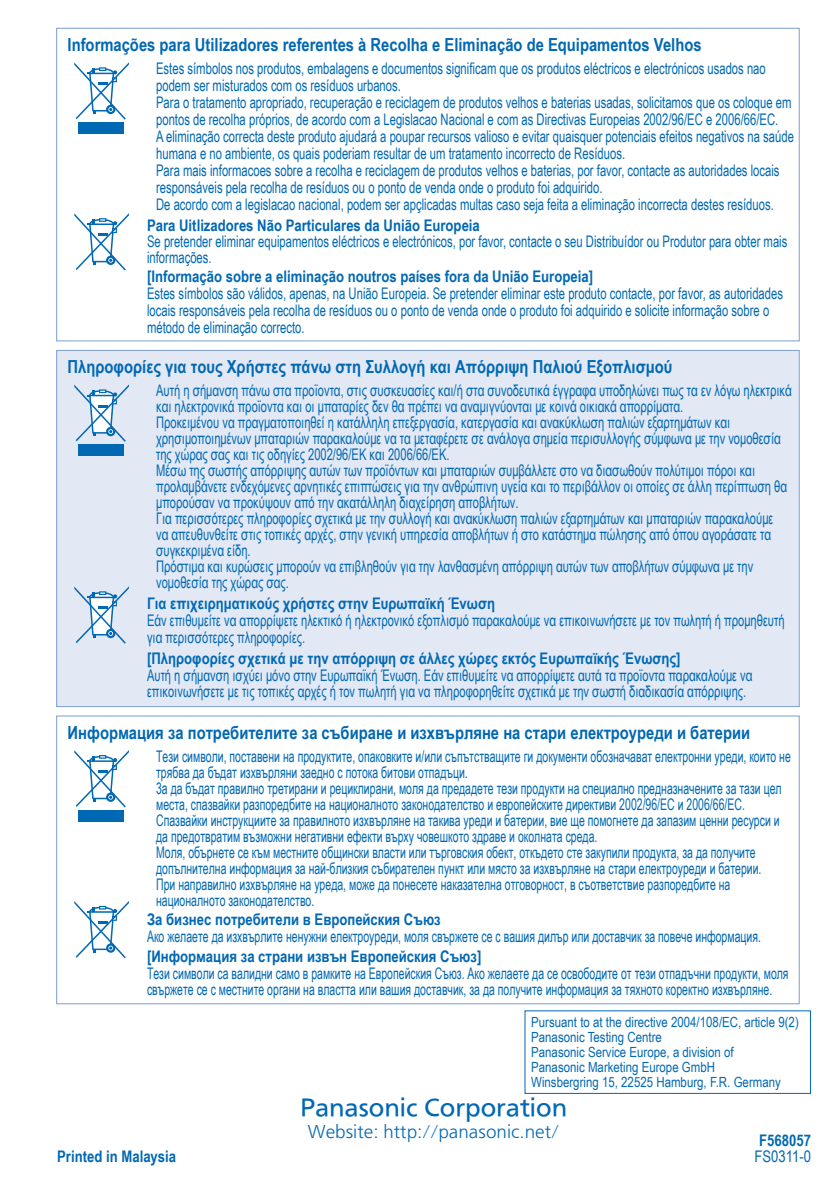
<style>
.page{position:relative;width:840px;height:1191px;background:#fff}
.page>*{position:absolute;margin:0;border:0;box-sizing:border-box;transform-origin:0 0}
.t1{font:22px "PUD Sans serif M";color:#0168b3}
.t2{font:700 18px "Arial Narrow";color:#0168b3}
.t3{font:16px/16px "Arial Narrow";color:#0168b3;scale:.85 1}
.t4{font:16px/17px "Arial Narrow";color:#0168b3;scale:.86 1}
.t5{font:16px/16px "Arial Narrow";color:#0168b3;scale:.8 1}
.t6{font:700 16px "Arial Narrow";color:#0168b3}
.t7{font:16px "PUD Sans serif R";color:#0168b3}
.t8{font:16px "Arial Narrow";color:#0168b3}
.t9{font:14px/15px "Arial Narrow";color:#0168b3}
</style>
<div class="page">
<div style="left:524px;top:1010px;width:286px;height:84px;border:1px solid #0168b3"></div>
<svg style="left:74px;top:62px;width:55px;height:58px"></svg>
<div style="left:79px;top:122px;width:45px;height:12px;background:#0168b3"></div>
<svg style="left:74px;top:213px;width:55px;height:57px"></svg>
<div style="left:57px;top:350px;width:741px;height:356px;background:#e2e9f5"></div>
<svg style="left:74px;top:384px;width:55px;height:58px"></svg>
<div style="left:79px;top:444px;width:45px;height:12px;background:#0168b3"></div>
<svg style="left:74px;top:586px;width:55px;height:57px"></svg>
<svg style="left:74px;top:750px;width:55px;height:57px"></svg>
<div style="left:79px;top:810px;width:45px;height:11px;background:#0168b3"></div>
<svg style="left:74px;top:901px;width:55px;height:57px"></svg>
<p class="t2" style="left:68px;top:34px;width:635px">Informações para Utilizadores referentes à Recolha e Eliminação de Equipamentos Velhos</p>
<p class="t4" style="left:156px;top:60px;width:742px">Estes símbolos nos produtos, embalagens e documentos significam que os produtos eléctricos e electrónicos usados nao podem ser misturados com os resíduos urbanos.<br>Para o tratamento apropriado, recuperação e reciclagem de produtos velhos e baterias usadas, solicitamos que os coloque em pontos de recolha próprios, de acordo com a Legislacao Nacional e com as Directivas Europeias 2002/96/EC e 2006/66/EC.<br>A eliminação correcta deste produto ajudará a poupar recursos valioso e evitar quaisquer potenciais efeitos negativos na saúde humana e no ambiente, os quais poderiam resultar de um tratamento incorrecto de Resíduos.<br>Para mais informacoes sobre a recolha e reciclagem de produtos velhos e baterias, por favor, contacte as autoridades locais responsáveis pela recolha de resíduos ou o ponto de venda onde o produto foi adquirido.<br>De acordo com a legislacao nacional, podem ser apçlicadas multas caso seja feita a eliminação incorrecta destes resíduos.</p>
<p class="t6" style="left:147px;top:216px;width:334px">Para Uitlizadores Não Particulares da União Europeia</p>
<p class="t4" style="left:147px;top:233px;width:745px;line-height:16px">Se pretender eliminar equipamentos eléctricos e electrónicos, por favor, contacte o seu Distribuídor ou Produtor para obter mais informações.</p>
<p class="t6" style="left:147px;top:267px;width:447px">[Informação sobre a eliminação noutros países fora da União Europeia]</p>
<p class="t4" style="left:147px;top:285px;width:740px">Estes símbolos são válidos, apenas, na União Europeia. Se pretender eliminar este produto contacte, por favor, as autoridades locais responsáveis pela recolha de resíduos ou o ponto de venda onde o produto foi adquirido e solicite informação sobre o método de eliminação correcto.</p>
<p class="t2" style="left:68px;top:356px;width:606px">Πληροφορίες για τους Χρήστες πάνω στη Συλλογή και Απόρριψη Παλιού Εξοπλισμού</p>
<p class="t3" style="left:156px;top:382px;width:748px">Αυτή η σήμανση πάνω στα προϊοντα, στις συσκευασίες και/ή στα συνοδευτικά έγγραφα υποδηλώνει πως τα εν λόγω ηλεκτρικά και ηλεκτρονικά προϊοντα και οι μπαταρίες δεν θα πρέπει να αναμιγνύονται με κοινά οικιακά απορρίματα.<br>Προκειμένου να πραγματοποιηθεί η κατάλληλη επεξεργασία, κατεργασία και ανακύκλωση παλιών εξαρτημάτων και χρησιμοποιημένων μπαταριών παρακαλούμε να τα μεταφέρετε σε ανάλογα σημεία περισυλλογής σύμφωνα με την νομοθεσία της χώρας σας και τις οδηγίες 2002/96/EΚ και 2006/66/EΚ.<br>Μέσω της σωστής απόρριψης αυτών των προϊόντων και μπαταριών συμβάλλετε στο να διασωθούν πολύτιμοι πόροι και προλαμβάνετε ενδεχόμενες αρνητικές επιπτώσεις για την ανθρώπινη υγεία και το περιβάλλον οι οποίες σε άλλη περίπτωση θα μπορούσαν να προκύψουν από την ακατάλληλη διαχείρηση αποβλήτων.<br>Για περισσότερες πληροφορίες σχετικά με την συλλογή και ανακύκλωση παλιών εξαρτημάτων και μπαταριών παρακαλούμε<br>να απευθυνθείτε στις τοπικές αρχές, στην γενική υπηρεσία αποβλήτων ή στο κατάστημα πώλησης από όπου αγοράσατε τα συγκεκριμένα είδη.<br>Πρόστιμα και κυρώσεις μπορούν να επιβληθούν για την λανθασμένη απόρριψη αυτών των αποβλήτων σύμφωνα με την νομοθεσία της χώρας σας.</p>
<p class="t6" style="left:147px;top:594px;width:349px">Για επιχειρηματικούς χρήστες στην Ευρωπαϊκή Ένωση</p>
<p class="t3" style="left:147px;top:611px;width:751px;line-height:17px">Εάν επιθυμείτε να απορρίψετε ηλεκτικό ή ηλεκτρονικό εξοπλισμό παρακαλούμε να επικοινωνήσετε με τον πωλητή ή προμηθευτή για περισσότερες πληροφορίες.</p>
<p class="t6" style="left:147px;top:648px;width:535px">[Πληροφορίες σχετικά με την απόρριψη σε άλλες χώρες εκτός Ευρωπαϊκής Ένωσης]</p>
<p class="t3" style="left:147px;top:666px;width:713px">Αυτή η σήμανση ισχύει μόνο στην Ευρωπαϊκή Ένωση. Εάν επιθυμείτε να απορρίψετε αυτά τα προϊοντα παρακαλούμε να επικοινωνήσετε με τις τοπικές αρχές ή τον πωλητή για να πληροφορηθείτε σχετικά με την σωστή διαδικασία απόρριψης.</p>
<p class="t2" style="left:68px;top:722px;width:683px">Информация за потребителите за събиране и изхвърляне на стари електроуреди и батерии</p>
<p class="t5" style="left:156px;top:748px;width:794px">Тези символи, поставени на продуктите, опаковките и/или съпътстващите ги документи обозначават електронни уреди, които не трябва да бъдат изхвърляни заедно с потока битови отпадъци.<br>3а да бъдат правилно третирани и рециклирани, моля да предадете тези продукти на специално предназначените за тази цел места, спазвайки разпоредбите на националното законодателство и европейските директиви 2002/96/EC и 2006/66/EC.<br>Спазвайки инструкциите за правилното изхвърляне на такива уреди и батерии, вие ще помогнете да запазим ценни ресурси и да предотвратим възможни негативни ефекти върху човешкото здраве и околната среда.<br>Моля, обърнете се към местните общински власти или търговския обект, откъдето сте закупили продукта, за да получите допълнителна информация за най-близкия събирателен пункт или място за изхвърляне на стари електроуреди и батерии.<br>При направилно изхвърляне на уреда, може да понесете наказателна отговорност, в съответствие разпоредбите на националното законодателство.</p>
<p class="t6" style="left:147px;top:910px;width:295px">За бизнес потребители в Европейския Съюз</p>
<p class="t5" style="left:147px;top:928px;width:768px">Ако желаете да изхвърлите ненужни електроуреди, моля свържете се с вашия дилър или доставчик за повече информация.</p>
<p class="t6" style="left:147px;top:947px;width:336px">[Информация за страни извън Европейския Съюз]</p>
<p class="t5" style="left:147px;top:965px;width:803px">Тези символи са валидни само в рамките на Европейския Съюз. Ако желаете да се освободите от тези отпадъчни продукти, моля свържете се с местните органи на властта или вашия доставчик, за да получите информация за тяхното коректно изхвърляне.</p>
<p class="t9" style="left:531px;top:1014px;width:269px">Pursuant to at the directive 2004/108/EC, article 9(2)<br>Panasonic Testing Centre<br>Panasonic Service Europe, a division of<br>Panasonic Marketing Europe GmbH<br>Winsbergring 15, 22525 Hamburg, F.R. Germany</p>
<h1 class="t1" style="left:300px;top:1095px;width:268px">Panasonic Corporation</h1>
<p class="t7" style="left:308px;top:1122px;width:252px">Website: http://panasonic.net/</p>
<p class="t6" style="left:758px;top:1131px;width:53px">F568057</p>
<p class="t6" style="left:57px;top:1147px;width:120px">Printed in Malaysia</p>
<p class="t8" style="left:754px;top:1147px;width:58px">FS0311-0</p>
</div>
